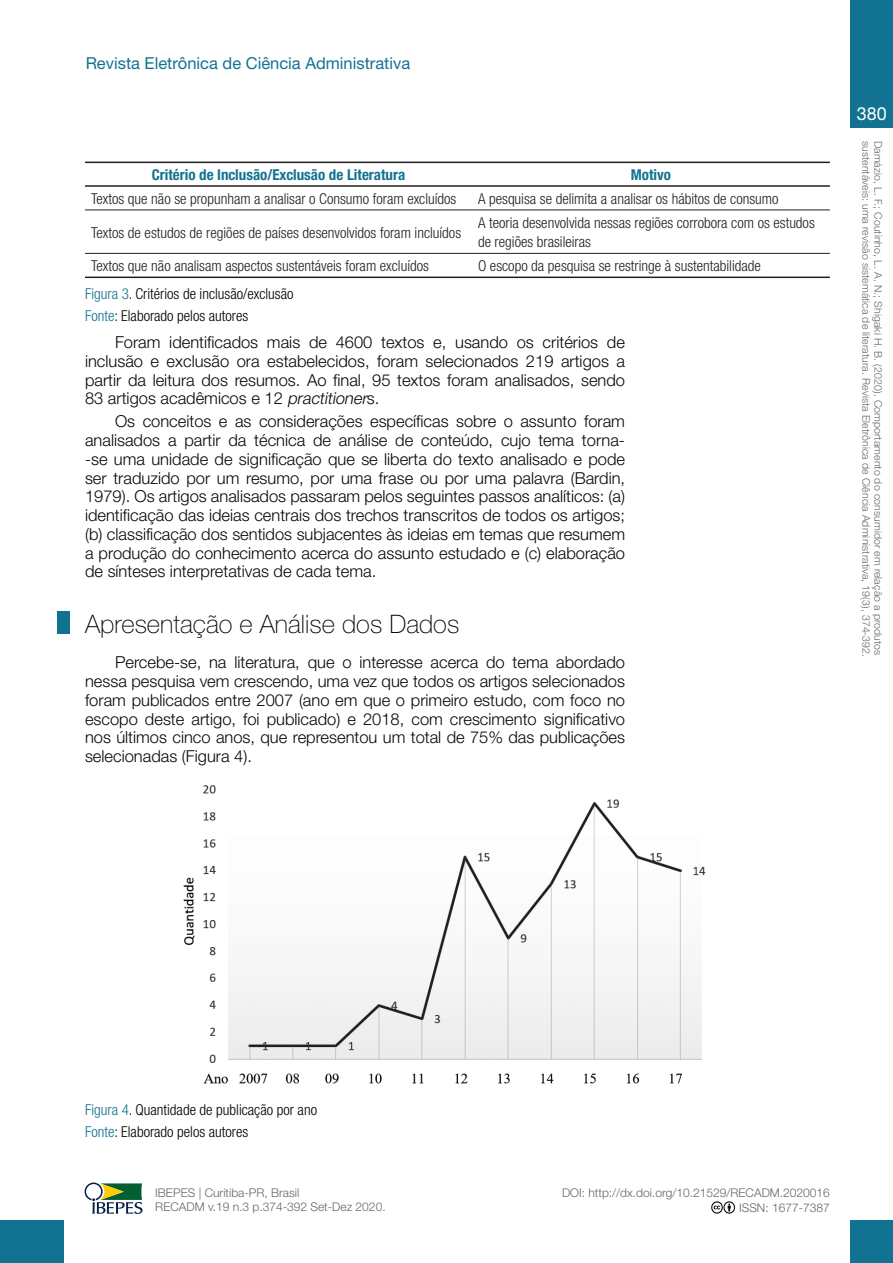
<style>
.page{position:relative;width:893px;height:1263px;background:#fff}
.page>*{position:absolute;margin:0;border:0;box-sizing:border-box;transform-origin:0 0}
.Seção_1{font:100 25.5px "Helvetica Neue";color:#040503}
.t1{font:18px "Helvetica Neue";color:#fff}
.Corpo_texto{font:300 16.5px/18.8px "Helvetica Neue";color:#090706;text-align:justify}
.t2{font:16.5px "Helvetica Neue";color:#127291}
.Tabela_texto{font:300 condensed 15px/19.5px "Helvetica Neue";color:#231f20}
.Figura_e_fonte{font:300 condensed 15px "Helvetica Neue";color:#000}
.Tabela_texto_gravata{font:700 condensed 15px "Helvetica Neue";color:#127291}
.t3{font:300 12px/14.4px "Helvetica Neue";color:#656666;text-align:right}
.t4{font:300 10.5px "Helvetica Neue";letter-spacing:.01em;color:#656666}
.s1{color:#127291}
.s2{font-style:italic}
</style>
<div class="page">
<div style="left:850px;top:0;width:43px;height:128px;background:#127291"></div>
<div style="left:0;top:1220px;width:64px;height:43px;background:#127291"></div>
<div style="left:850px;top:1220px;width:43px;height:43px;background:#127291"></div>
<svg style="left:85px;top:1182px;width:58px;height:32px"></svg>
<svg style="left:711px;top:1201px;width:24px;height:12px"></svg>
<hr style="left:85px;top:210px;width:387px;height:1px;background:#231f20">
<hr style="left:472px;top:210px;width:358px;height:1px;background:#231f20">
<hr style="left:85px;top:253px;width:387px;height:1px;background:#231f20">
<hr style="left:472px;top:253px;width:358px;height:1px;background:#231f20">
<hr style="left:85px;top:162px;width:387px;height:1px;background:#231f20">
<hr style="left:472px;top:162px;width:358px;height:1px;background:#231f20">
<hr style="left:85px;top:185px;width:387px;height:2px;background:#231f20">
<hr style="left:472px;top:185px;width:358px;height:2px;background:#231f20">
<hr style="left:85px;top:277px;width:387px;height:1px;background:#231f20">
<hr style="left:472px;top:277px;width:358px;height:1px;background:#231f20">
<div style="left:57px;top:611px;width:13px;height:23px;background:#127291"></div>
<img style="left:183px;top:785px;width:523px;height:299px">
<p class="t2" style="left:86px;top:54px;width:326px">Revista Eletrônica de Ciência Administrativa</p>
<p class="Tabela_texto_gravata" style="left:152px;top:166px;width:255px">Critério de Inclusão/Exclusão de Literatura</p>
<p class="Tabela_texto_gravata" style="left:631px;top:166px;width:42px">Motivo</p>
<p class="Tabela_texto" style="left:91px;top:189px;width:367px">Textos que não se propunham a analisar o Consumo foram excluídos</p>
<p class="Tabela_texto" style="left:478px;top:189px;width:302px">A pesquisa se delimita a analisar os hábitos de consumo</p>
<p class="Tabela_texto" style="left:91px;top:222px;width:372px">Textos de estudos de regiões de países desenvolvidos foram incluídos</p>
<p class="Tabela_texto" style="left:478px;top:213px;width:338px">A teoria desenvolvida nessas regiões corrobora com os estudos de regiões brasileiras</p>
<p class="Tabela_texto" style="left:91px;top:256px;width:339px">Textos que não analisam aspectos sustentáveis foram excluídos</p>
<p class="Tabela_texto" style="left:478px;top:256px;width:284px">O escopo da pesquisa se restringe à sustentabilidade</p>
<p class="Figura_e_fonte" style="left:85px;top:285px;width:210px"><span class="s1">Figura 3</span>. Critérios de inclusão/exclusão</p>
<p class="Figura_e_fonte" style="left:85px;top:307px;width:165px"><span class="s1">Fonte</span>: Elaborado pelos autores</p>
<p class="Corpo_texto" style="left:85px;top:332px;width:542px;text-indent:30px">Foram identificados mais de 4600 textos e, usando os critérios de inclusão e exclusão ora estabelecidos, foram selecionados 219 artigos a partir da leitura dos resumos. Ao final, 95 textos foram analisados, sendo 83 artigos acadêmicos e 12 <span class="s2">practitioner</span>s.</p>
<p class="Corpo_texto" style="left:85px;top:412px;width:542px;text-indent:30px">Os conceitos e as considerações específicas sobre o assunto foram analisados a partir da técnica de análise de conteúdo, cujo tema torna--se uma unidade de significação que se liberta do texto analisado e pode ser traduzido por um resumo, por uma frase ou por uma palavra (Bardin, 1979). Os artigos analisados passaram pelos seguintes passos analíticos: (a) identificação das ideias centrais dos trechos transcritos de todos os artigos; (b) classificação dos sentidos subjacentes às ideias em temas que resumem a produção do conhecimento acerca do assunto estudado e (c) elaboração de sínteses interpretativas de cada tema.</p>
<p class="Seção_1" style="left:85px;top:609px;width:376px">Apresentação e Análise dos Dados</p>
<p class="Corpo_texto" style="left:85px;top:653px;width:542px;text-indent:30px">Percebe-se, na literatura, que o interesse acerca do tema abordado nessa pesquisa vem crescendo, uma vez que todos os artigos selecionados foram publicados entre 2007 (ano em que o primeiro estudo, com foco no escopo deste artigo, foi publicado) e 2018, com crescimento significativo nos últimos cinco anos, que representou um total de 75% das publicações selecionadas (Figura 4).</p>
<p class="t1" style="left:857px;top:103px;width:32px">380</p>
<p class="t4" style="left:873px;top:141px;width:518px;rotate:90deg">sustentáveis: uma revisão sistemática de literatura. Revista Eletrônica de Ciência Administrativa, 19(3), 374-392.</p>
<p class="t4" style="left:885px;top:141px;width:516px;rotate:90deg">Damázio, L. F.; Coutinho, L. A. N.; Shigaki H. B. (2020). Comportamento do consumidor em relação a produtos</p>
<p class="Figura_e_fonte" style="left:85px;top:1101px;width:233px"><span class="s1">Figura 4</span>. Quantidade de publicação por ano</p>
<p class="Figura_e_fonte" style="left:85px;top:1123px;width:165px"><span class="s1">Fonte</span>: Elaborado pelos autores</p>
<p class="t3" style="left:155px;top:1185px;width:232px;text-align:left">IBEPES | Curitiba-PR, Brasil<br>RECADM v.19 n.3 p.374-392 Set-Dez 2020.</p>
<p class="t3" style="left:562px;top:1186px;width:269px">DOI: http://dx.doi.org/10.21529/RECADM.2020016<br>ISSN: 1677-7387</p>
</div>
